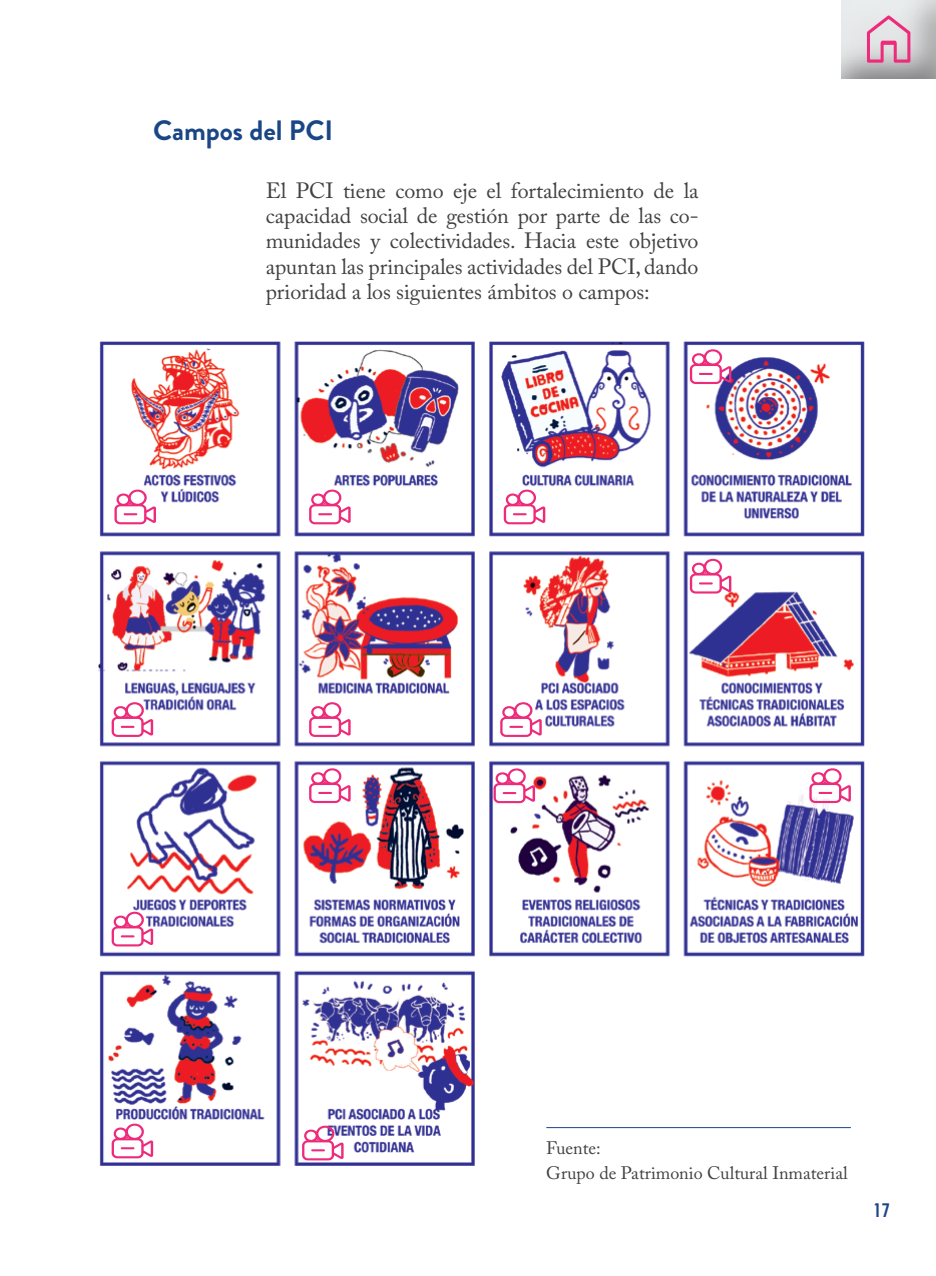
<style>
.page{position:relative;width:936px;height:1276px;background:#fff}
.page>*{position:absolute;margin:0;border:0;box-sizing:border-box;transform-origin:0 0}
.t1{font:700 28px "Brandon Grotesque";color:#1a4685}
.t2{font:22px/25.2px "Adobe Caslon Pro";letter-spacing:-.005em;color:#414042;text-align:justify}
.t3{font:18px/25.2px "Adobe Caslon Pro";color:#414042}
.t4{font:700 18px "Frontage Condensed";color:#1a4685}
</style>
<div class="page">
<img style="left:98px;top:341px;width:767px;height:825px">
<hr style="left:546px;top:1127px;width:304px;height:1px;background:#1a4685">
<svg style="left:114px;top:489px;width:42px;height:35px"></svg>
<svg style="left:112px;top:702px;width:41px;height:35px"></svg>
<svg style="left:112px;top:911px;width:41px;height:35px"></svg>
<svg style="left:309px;top:489px;width:41px;height:35px"></svg>
<svg style="left:503px;top:489px;width:42px;height:35px"></svg>
<svg style="left:309px;top:702px;width:41px;height:35px"></svg>
<svg style="left:500px;top:702px;width:41px;height:35px"></svg>
<svg style="left:309px;top:768px;width:41px;height:35px"></svg>
<svg style="left:689px;top:349px;width:42px;height:35px"></svg>
<svg style="left:689px;top:559px;width:42px;height:34px"></svg>
<svg style="left:809px;top:768px;width:41px;height:35px"></svg>
<svg style="left:493px;top:768px;width:42px;height:35px"></svg>
<svg style="left:112px;top:1123px;width:41px;height:35px"></svg>
<svg style="left:302px;top:1125px;width:41px;height:35px"></svg>
<div style="left:823px;top:0;width:112px;height:78px;background:#414042;opacity:.75"></div>
<svg style="left:866px;top:15px;width:44px;height:48px;background:#e2aec5"></svg>
<p class="t1" style="left:153px;top:111px;width:182px">Campos del PCI</p>
<p class="t2" style="left:266px;top:178px;width:434px">El PCI tiene como eje el fortalecimiento de la capacidad social de gestión por parte de las co&shy;munidades y colectividades. Hacia este objetivo apuntan las principales actividades del PCI, dando prioridad a los siguientes ámbitos o campos:</p>
<p class="t3" style="left:546px;top:1135px;width:303px">Fuente:<br>Grupo de Patrimonio Cultural Inmaterial</p>
<p class="t4" style="left:873px;top:1200px;width:18px">17</p>
</div>
